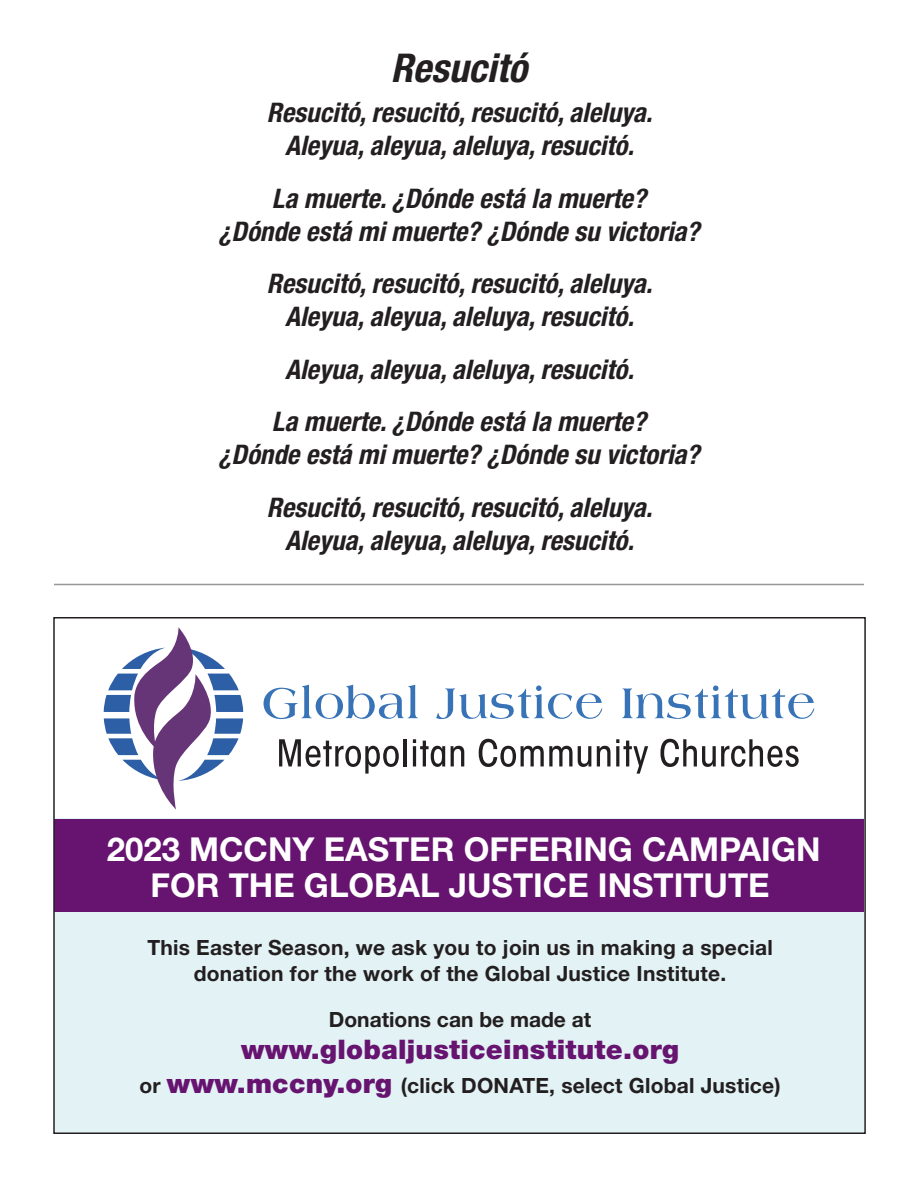
<style>
.page{position:relative;width:918px;height:1188px;background:#fff}
.page>*{position:absolute;margin:0;border:0;box-sizing:border-box;transform-origin:0 0}
.t1{font:italic 700 condensed 39.75px "Helvetica Neue LT Std";color:#231f20}
.t2{font:700 33px/36px "Helvetica Neue LT Std";color:#fff;text-align:center}
.t3{font:italic 700 condensed 27px/33px "Helvetica Neue LT Std";color:#231f20;text-align:center}
.t4{font:900 27px "Helvetica Neue LT Std";letter-spacing:.01em;color:#661470}
.t5{font:700 21px/25.5px "Helvetica Neue LT Std";letter-spacing:.01em;color:#231f20;text-align:center}
.s1{font-weight:900;font-size:27px;color:#661470}
</style>
<div class="page">
<div style="left:54px;top:819px;width:810px;height:315px;background:#e3f2f4"></div>
<div style="left:54px;top:819px;width:810px;height:93px;background:#661470"></div>
<hr style="left:54px;top:584px;width:810px;height:1px;background:#231f20">
<svg style="left:264px;top:685px;width:154px;height:34px"></svg>
<svg style="left:436px;top:685px;width:166px;height:34px"></svg>
<svg style="left:622px;top:685px;width:192px;height:34px"></svg>
<svg style="left:279px;top:739px;width:120px;height:35px"></svg>
<hr style="left:404px;top:739px;width:3px;height:27px;background:#231f20">
<svg style="left:413px;top:739px;width:32px;height:28px"></svg>
<svg style="left:451px;top:746px;width:13px;height:20px"></svg>
<svg style="left:479px;top:739px;width:112px;height:28px"></svg>
<svg style="left:597px;top:739px;width:51px;height:35px"></svg>
<svg style="left:660px;top:739px;width:139px;height:28px"></svg>
<svg style="left:104px;top:627px;width:139px;height:182px"></svg>
<h1 class="t1" style="left:391px;top:44px;width:138px">Resucitó</h1>
<p class="t3" style="left:267px;top:97px;width:387px">Resucitó, resucitó, resucitó, aleluya.<br>Aleyua, aleyua, aleluya, resucitó.</p>
<p class="t3" style="left:219px;top:182px;width:482px">La muerte. ¿Dónde está la muerte?<br>¿Dónde está mi muerte? ¿Dónde su victoria?</p>
<p class="t3" style="left:267px;top:268px;width:387px">Resucitó, resucitó, resucitó, aleluya.<br>Aleyua, aleyua, aleluya, resucitó.</p>
<p class="t3" style="left:272px;top:343px;width:376px;line-height:52.5px">Aleyua, aleyua, aleluya, resucitó.<br>La muerte. ¿Dónde está la muerte?</p>
<p class="t3" style="left:219px;top:429px;width:482px;line-height:52.5px">¿Dónde está mi muerte? ¿Dónde su victoria?<br>Resucitó, resucitó, resucitó, aleluya.</p>
<p class="t3" style="left:285px;top:524px;width:350px">Aleyua, aleyua, aleluya, resucitó.</p>
<p class="t2" style="left:107px;top:830px;width:715px">2023 MCCNY EASTER OFFERING CAMPAIGN<br>FOR THE GLOBAL JUSTICE INSTITUTE</p>
<p class="t5" style="left:147px;top:934px;width:627px">This Easter Season, we ask you to join us in making a special donation for the work of the Global Justice Institute.</p>
<p class="t5" style="left:329px;top:1006px;width:264px">Donations can be made at</p>
<p class="t4" style="left:241px;top:1033px;width:439px">www.globaljusticeinstitute.org</p>
<p class="t5" style="left:139px;top:1072px;width:643px">or <span class="s1">www.mccny.org</span> (click DONATE, select Global Justice)</p>
</div>
